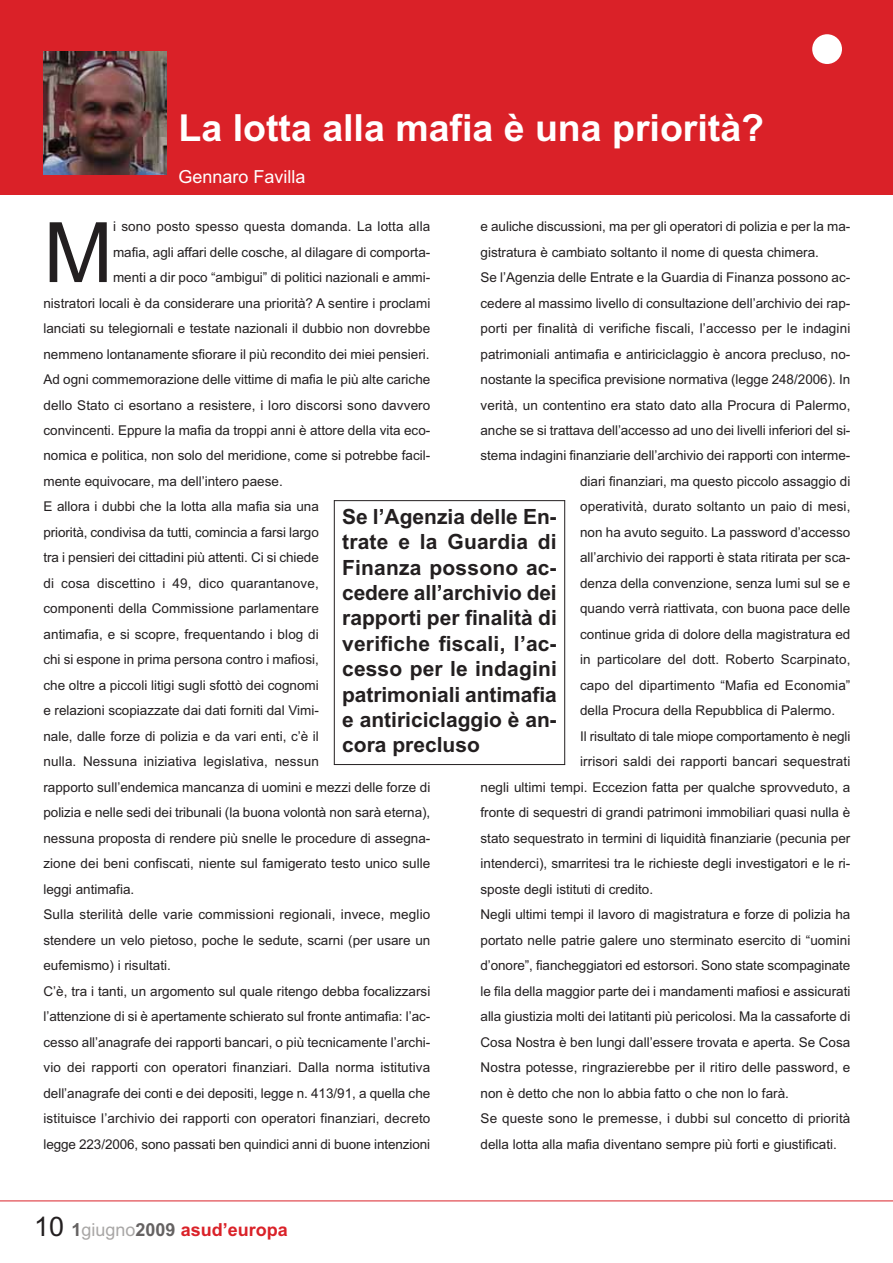
<style>
.page{position:relative;width:893px;height:1263px;background:#fff}
.page>*{position:absolute;margin:0;border:0;box-sizing:border-box;transform-origin:0 0}
.t1{font:83.55px "Arial";color:#231f20}
.t2{font:700 37.5px "Arial";color:#fff}
.t3{font:700 21px/25.3px "Arial";color:#231f20;text-align:justify}
.t4{font:700 18px "Arial";color:#da2128}
.t5{font:18px "Arial";color:#fff}
.t6{font:13.5px "Arial";color:#231f20}
.s1{font-weight:400;font-size:27px;color:#231f20}
.s2{color:#656262}
.s3{font-weight:400;color:#a9a7a6}
</style>
<div class="page">
<div style="left:0;top:0;width:892px;height:194px;background:#da2128"></div>
<div style="left:812px;top:34px;width:30px;height:30px;background:#fff;border-radius:50%"></div>
<hr style="left:0;top:1201px;width:892px;height:1px;background:#da2128">
<hr style="left:334px;top:500px;width:1px;height:265px;background:#231f20">
<hr style="left:564px;top:500px;width:1px;height:265px;background:#231f20">
<hr style="left:334px;top:500px;width:231px;height:1px;background:#231f20">
<hr style="left:334px;top:764px;width:231px;height:1px;background:#231f20">
<img style="left:43px;top:51px;width:124px;height:124px">
<h2 class="t2" style="left:179px;top:114px;width:587px">La lotta alla mafia è una priorità?</h2>
<h3 class="t5" style="left:179px;top:171px;width:128px">Gennaro Favilla</h3>
<h1 class="t1" style="left:43px;top:222px;width:71px">M</h1>
<p class="t6" style="left:113px;top:221px;width:319px">i sono posto spesso questa domanda. La lotta alla</p>
<p class="t6" style="left:480px;top:221px;width:371px">e auliche discussioni, ma per gli operatori di polizia e per la ma-</p>
<p class="t6" style="left:480px;top:247px;width:340px">gistratura è cambiato soltanto il nome di questa chimera.</p>
<p class="t6" style="left:480px;top:272px;width:371px">Se l’Agenzia delle Entrate e la Guardia di Finanza possono ac-</p>
<p class="t6" style="left:480px;top:298px;width:371px">cedere al massimo livello di consultazione dell’archivio dei rap-</p>
<p class="t6" style="left:480px;top:323px;width:371px">porti per finalità di verifiche fiscali, l’accesso per le indagini</p>
<p class="t6" style="left:480px;top:349px;width:371px">patrimoniali antimafia e antiriciclaggio è ancora precluso, no-</p>
<p class="t6" style="left:480px;top:374px;width:371px">nostante la specifica previsione normativa (legge 248/2006). In</p>
<p class="t6" style="left:480px;top:400px;width:371px">verità, un contentino era stato dato alla Procura di Palermo,</p>
<p class="t6" style="left:480px;top:425px;width:371px">anche se si trattava dell’accesso ad uno dei livelli inferiori del si-</p>
<p class="t6" style="left:480px;top:451px;width:371px">stema indagini finanziarie dell’archivio dei rapporti con interme-</p>
<p class="t6" style="left:580px;top:476px;width:272px">diari finanziari, ma questo piccolo assaggio di</p>
<p class="t6" style="left:580px;top:502px;width:272px">operatività, durato soltanto un paio di mesi,</p>
<p class="t6" style="left:580px;top:527px;width:272px">non ha avuto seguito. La password d’accesso</p>
<p class="t6" style="left:580px;top:553px;width:272px">all’archivio dei rapporti è stata ritirata per sca-</p>
<p class="t6" style="left:580px;top:578px;width:272px">denza della convenzione, senza lumi sul se e</p>
<p class="t6" style="left:580px;top:604px;width:272px">quando verrà riattivata, con buona pace delle</p>
<p class="t6" style="left:580px;top:629px;width:272px">continue grida di dolore della magistratura ed</p>
<p class="t6" style="left:580px;top:655px;width:272px">in particolare del dott. Roberto Scarpinato,</p>
<p class="t6" style="left:580px;top:680px;width:272px">capo del dipartimento “Mafia ed Economia”</p>
<p class="t6" style="left:580px;top:706px;width:256px">della Procura della Repubblica di Palermo.</p>
<p class="t6" style="left:580px;top:731px;width:272px">Il risultato di tale miope comportamento è negli</p>
<p class="t6" style="left:580px;top:757px;width:272px">irrisori saldi dei rapporti bancari sequestrati</p>
<p class="t6" style="left:480px;top:782px;width:371px">negli ultimi tempi. Eccezion fatta per qualche sprovveduto, a</p>
<p class="t6" style="left:480px;top:808px;width:371px">fronte di sequestri di grandi patrimoni immobiliari quasi nulla è</p>
<p class="t6" style="left:480px;top:833px;width:371px">stato sequestrato in termini di liquidità finanziarie (pecunia per</p>
<p class="t6" style="left:480px;top:859px;width:371px">intenderci), smarritesi tra le richieste degli investigatori e le ri-</p>
<p class="t6" style="left:480px;top:884px;width:174px">sposte degli istituti di credito.</p>
<p class="t6" style="left:480px;top:910px;width:371px">Negli ultimi tempi il lavoro di magistratura e forze di polizia ha</p>
<p class="t6" style="left:480px;top:935px;width:371px">portato nelle patrie galere uno sterminato esercito di “uomini</p>
<p class="t6" style="left:480px;top:961px;width:371px">d’onore”, fiancheggiatori ed estorsori. Sono state scompaginate</p>
<p class="t6" style="left:480px;top:986px;width:371px">le fila della maggior parte dei i mandamenti mafiosi e assicurati</p>
<p class="t6" style="left:480px;top:1012px;width:371px">alla giustizia molti dei latitanti più pericolosi. Ma la cassaforte di</p>
<p class="t6" style="left:480px;top:1037px;width:371px">Cosa Nostra è ben lungi dall’essere trovata e aperta. Se Cosa</p>
<p class="t6" style="left:480px;top:1063px;width:371px">Nostra potesse, ringrazierebbe per il ritiro delle password, e</p>
<p class="t6" style="left:480px;top:1088px;width:310px">non è detto che non lo abbia fatto o che non lo farà.</p>
<p class="t6" style="left:480px;top:1114px;width:371px">Se queste sono le premesse, i dubbi sul concetto di priorità</p>
<p class="t6" style="left:480px;top:1139px;width:358px">della lotta alla mafia diventano sempre più forti e giustificati.</p>
<p class="t6" style="left:113px;top:247px;width:319px">mafia, agli affari delle cosche, al dilagare di comporta-</p>
<p class="t6" style="left:113px;top:272px;width:319px">menti a dir poco “ambigui” di politici nazionali e ammi-</p>
<p class="t6" style="left:43px;top:298px;width:388px">nistratori locali è da considerare una priorità? A sentire i proclami</p>
<p class="t6" style="left:43px;top:323px;width:388px">lanciati su telegiornali e testate nazionali il dubbio non dovrebbe</p>
<p class="t6" style="left:43px;top:349px;width:387px">nemmeno lontanamente sfiorare il più recondito dei miei pensieri.</p>
<p class="t6" style="left:43px;top:374px;width:388px">Ad ogni commemorazione delle vittime di mafia le più alte cariche</p>
<p class="t6" style="left:43px;top:400px;width:388px">dello Stato ci esortano a resistere, i loro discorsi sono davvero</p>
<p class="t6" style="left:43px;top:425px;width:388px">convincenti. Eppure la mafia da troppi anni è attore della vita eco-</p>
<p class="t6" style="left:43px;top:451px;width:388px">nomica e politica, non solo del meridione, come si potrebbe facil-</p>
<p class="t6" style="left:43px;top:476px;width:241px">mente equivocare, ma dell’intero paese.</p>
<p class="t6" style="left:43px;top:502px;width:277px">E allora i dubbi che la lotta alla mafia sia una</p>
<p class="t6" style="left:43px;top:527px;width:277px">priorità, condivisa da tutti, comincia a farsi largo</p>
<p class="t6" style="left:43px;top:553px;width:277px">tra i pensieri dei cittadini più attenti. Ci si chiede</p>
<p class="t6" style="left:43px;top:578px;width:277px">di cosa discettino i 49, dico quarantanove,</p>
<p class="t6" style="left:43px;top:604px;width:277px">componenti della Commissione parlamentare</p>
<p class="t6" style="left:43px;top:629px;width:277px">antimafia, e si scopre, frequentando i blog di</p>
<p class="t6" style="left:43px;top:655px;width:277px">chi si espone in prima persona contro i mafiosi,</p>
<p class="t6" style="left:43px;top:680px;width:277px">che oltre a piccoli litigi sugli sfottò dei cognomi</p>
<p class="t6" style="left:43px;top:706px;width:277px">e relazioni scopiazzate dai dati forniti dal Vimi-</p>
<p class="t6" style="left:43px;top:731px;width:277px">nale, dalle forze di polizia e da vari enti, c’è il</p>
<p class="t6" style="left:43px;top:757px;width:277px">nulla. Nessuna iniziativa legislativa, nessun</p>
<p class="t6" style="left:43px;top:782px;width:388px">rapporto sull’endemica mancanza di uomini e mezzi delle forze di</p>
<p class="t6" style="left:43px;top:808px;width:388px">polizia e nelle sedi dei tribunali (la buona volontà non sarà eterna),</p>
<p class="t6" style="left:43px;top:833px;width:388px">nessuna proposta di rendere più snelle le procedure di assegna-</p>
<p class="t6" style="left:43px;top:859px;width:388px">zione dei beni confiscati, niente sul famigerato testo unico sulle</p>
<p class="t6" style="left:43px;top:884px;width:92px">leggi antimafia.</p>
<p class="t6" style="left:43px;top:910px;width:388px">Sulla sterilità delle varie commissioni regionali, invece, meglio</p>
<p class="t6" style="left:43px;top:935px;width:388px">stendere un velo pietoso, poche le sedute, scarni (per usare un</p>
<p class="t6" style="left:43px;top:961px;width:129px">eufemismo) i risultati.</p>
<p class="t6" style="left:43px;top:986px;width:388px">C’è, tra i tanti, un argomento sul quale ritengo debba focalizzarsi</p>
<p class="t6" style="left:43px;top:1012px;width:388px">l’attenzione di si è apertamente schierato sul fronte antimafia: l’ac-</p>
<p class="t6" style="left:43px;top:1037px;width:388px">cesso all’anagrafe dei rapporti bancari, o più tecnicamente l’archi-</p>
<p class="t6" style="left:43px;top:1063px;width:388px">vio dei rapporti con operatori finanziari. Dalla norma istitutiva</p>
<p class="t6" style="left:43px;top:1088px;width:388px">dell’anagrafe dei conti e dei depositi, legge n. 413/91, a quella che</p>
<p class="t6" style="left:43px;top:1114px;width:388px">istituisce l’archivio dei rapporti con operatori finanziari, decreto</p>
<p class="t6" style="left:43px;top:1139px;width:388px">legge 223/2006, sono passati ben quindici anni di buone intenzioni</p>
<h3 class="t3" style="left:342px;top:506px;width:216px">Se l’Agenzia delle En&shy;trate e la Guardia di Finanza possono ac&shy;cedere all’archivio dei rapporti per finalità di verifiche fiscali, l’ac&shy;cesso per le indagini patrimoniali antimafia e antiriciclaggio è an&shy;cora precluso</h3>
<h3 class="t4" style="left:34px;top:1223px;width:255px"><span class="s1">10</span> <span class="s2">1</span><span class="s3">giugno</span><span class="s2">2009</span> asud’europa</h3>
</div>
